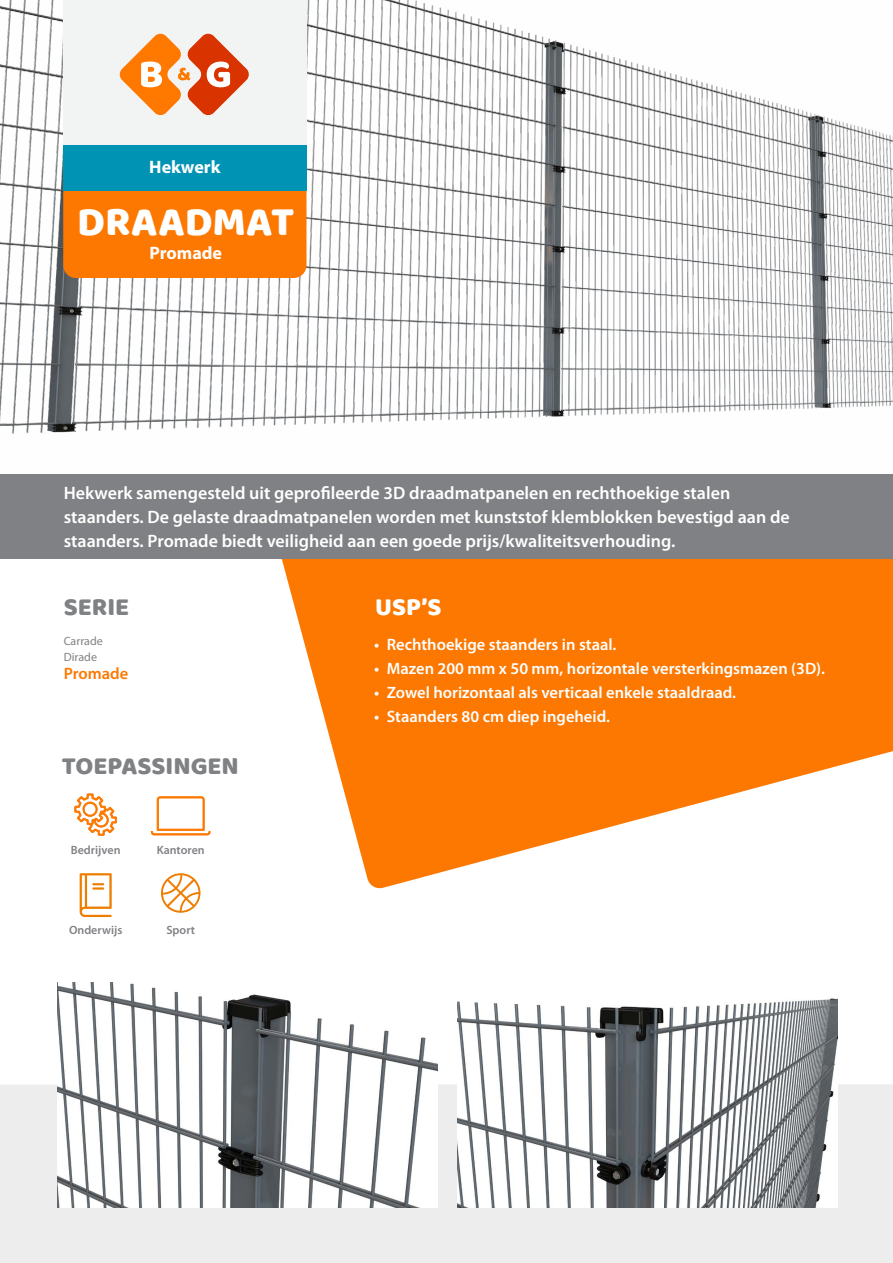
<style>
.page{position:relative;width:893px;height:1263px;background:#fff}
.page>*{position:absolute;margin:0;border:0;box-sizing:border-box;transform-origin:0 0}
.t1{font:42px "Baloo";color:#fff}
.t2{font:25.5px "Baloo";color:#808184}
.t3{font:25.5px "Baloo";color:#fff}
.t4{font:600 18px/24px "Myriad Pro";color:#fff}
.t5{font:700 18px "Myriad Pro";color:#fff}
.t6{font:600 16.5px "Myriad Pro";color:#fff}
.t7{font:600 16.5px "Myriad Pro";color:#fc7800}
.t8{font:600 12px "Myriad Pro";color:#808184}
.t9{font:12px/16.5px "Myriad Pro";color:#808184}
</style>
<div class="page">
<svg style="left:265px;top:558px;width:628px;height:331px;fill:#fc7800"></svg>
<div style="left:0;top:473px;width:893px;height:85px;background:#808184"></div>
<div style="left:0;top:1084px;width:893px;height:179px;background:#ededed"></div>
<img style="left:0;top:0;width:893px;height:434px">
<div style="left:63px;top:191px;width:243px;height:87px;background:#fc7800"></div>
<img style="left:57px;top:982px;width:380px;height:226px">
<div style="left:63px;top:145px;width:243px;height:46px;background:#0093b3"></div>
<div style="left:63px;top:0;width:243px;height:145px;background:#f2f3f3"></div>
<img style="left:458px;top:998px;width:380px;height:210px">
<svg style="left:120px;top:34px;width:129px;height:81px"></svg>
<svg style="left:74px;top:793px;width:43px;height:43px"></svg>
<svg style="left:151px;top:796px;width:60px;height:40px"></svg>
<svg style="left:80px;top:873px;width:32px;height:44px"></svg>
<svg style="left:161px;top:873px;width:39px;height:40px"></svg>
<p class="t5" style="left:149px;top:155px;width:73px">Hekwerk</p>
<h1 class="t1" style="left:77px;top:196px;width:219px">DRAADMAT</h1>
<p class="t5" style="left:150px;top:241px;width:74px">Promade</p>
<p class="t4" style="left:64px;top:480px;width:727px">Hekwerk samengesteld uit geprofileerde 3D draadmatpanelen en rechthoekige stalen staanders. De gelaste draadmatpanelen worden met kunststof klemblokken bevestigd aan de staanders. Promade biedt veiligheid aan een goede prijs/kwaliteitsverhouding.</p>
<h2 class="t2" style="left:64px;top:591px;width:67px">SERIE</h2>
<h2 class="t3" style="left:375px;top:591px;width:68px">USP’S</h2>
<p class="t9" style="left:64px;top:632px;width:41px">Carrade<br>Dirade</p>
<p class="t7" style="left:64px;top:663px;width:66px">Promade</p>
<h2 class="t2" style="left:62px;top:750px;width:178px">TOEPASSINGEN</h2>
<p class="t8" style="left:71px;top:842px;width:51px">Bedrijven</p>
<p class="t8" style="left:157px;top:842px;width:50px">Kantoren</p>
<p class="t8" style="left:69px;top:923px;width:55px">Onderwijs</p>
<p class="t8" style="left:166px;top:923px;width:30px">Sport</p>
<p class="t6" style="left:374px;top:634px;width:244px">• Rechthoekige staanders in staal.</p>
<p class="t6" style="left:374px;top:658px;width:452px">• Mazen 200 mm x 50 mm, horizontale versterkingsmazen (3D).</p>
<p class="t6" style="left:374px;top:682px;width:364px">• Zowel horizontaal als verticaal enkele staaldraad.</p>
<p class="t6" style="left:374px;top:706px;width:237px">• Staanders 80 cm diep ingeheid.</p>
</div>
